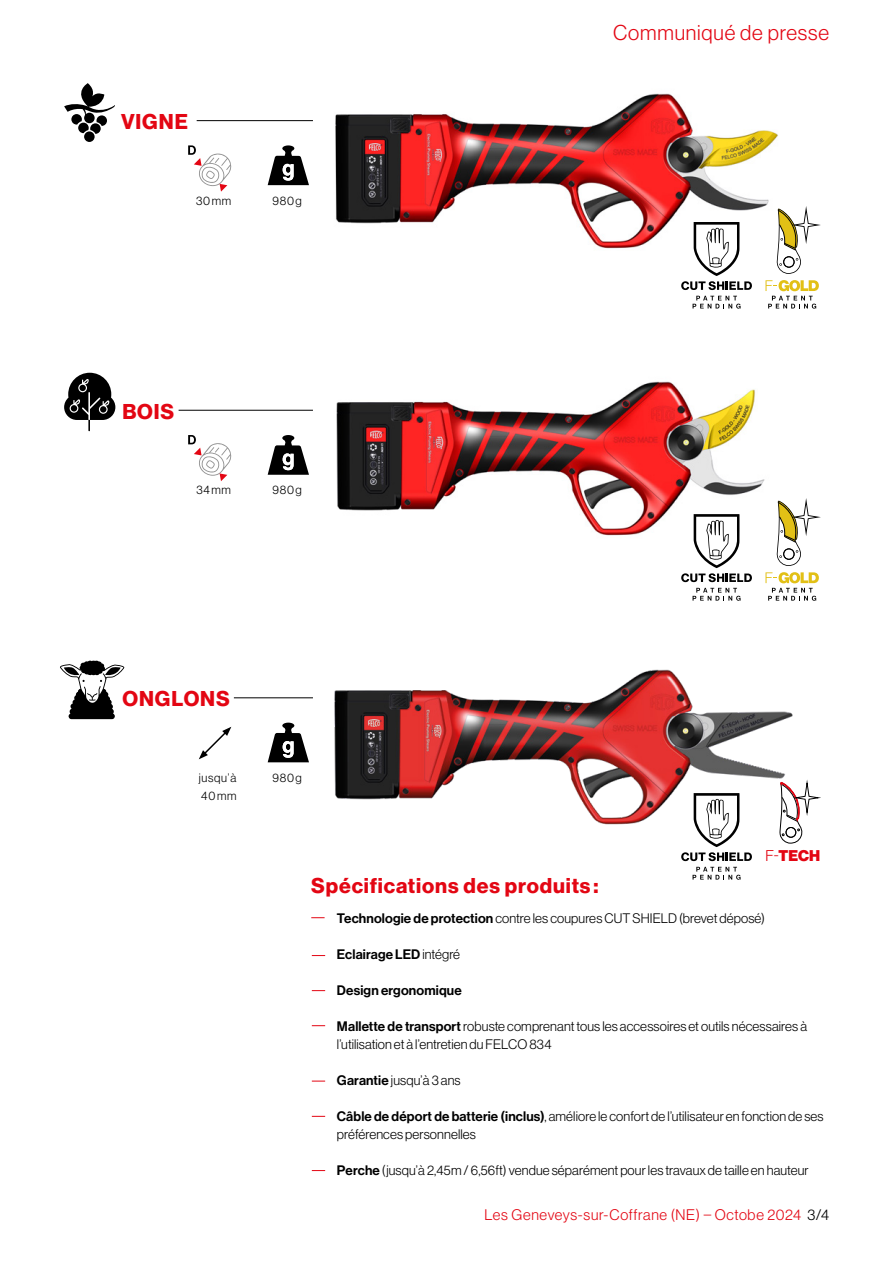
<style>
.page{position:relative;width:893px;height:1263px;background:#fff}
.page>*{position:absolute;margin:0;border:0;box-sizing:border-box;transform-origin:0 0}
.t1{font:21px "N Haas Grotesk DS Pro 75 Bd";letter-spacing:.04em;color:#e30613}
.t2{font:21px "N Haas Grotesk DS Pro 45 Lt";letter-spacing:.04em;color:#e30613}
.t3{font:15.3px "N Haas Grotesk DS Pro 95 Blk";color:#e30613}
.t4{font:15px "N Haas Grotesk DS Pro 45 Lt";letter-spacing:.045em;color:#e30613}
.t5{font:13.5px/18px "N Haas Grotesk DS Pro 45 Lt";letter-spacing:.01em;color:#000}
.t6{font:13.5px "N Haas Grotesk DS Pro 65 Md";letter-spacing:.01em;color:#000}
.t7{font:12px/18px "N Haas Grotesk DS Pro 45 Lt";letter-spacing:.055em;color:#000}
.s1{font-family:"N Haas Grotesk DS Pro 45 Lt"}
.s2{font-family:"N Haas Grotesk DS Pro 65 Md"}
.s3{color:#000}
</style>
<div class="page">
<svg style="left:268px;top:723px;width:41px;height:39px"></svg>
<svg style="left:311px;top:917px;width:14px;height:1px"></svg>
<svg style="left:312px;top:955px;width:13px;height:1px"></svg>
<svg style="left:312px;top:990px;width:13px;height:1px"></svg>
<svg style="left:312px;top:1025px;width:13px;height:1px"></svg>
<svg style="left:312px;top:1116px;width:13px;height:1px"></svg>
<svg style="left:312px;top:1081px;width:13px;height:1px"></svg>
<svg style="left:312px;top:1170px;width:13px;height:1px"></svg>
<svg style="left:188px;top:145px;width:43px;height:47px"></svg>
<svg style="left:268px;top:145px;width:41px;height:40px"></svg>
<img style="left:335px;top:93px;width:443px;height:156px">
<div style="left:84px;top:131px;width:11px;height:11px;background:#000;border-radius:50%"></div>
<svg style="left:64px;top:83px;width:51px;height:51px"></svg>
<hr style="left:197px;top:120px;width:116px;height:1px;background:#000">
<svg style="left:188px;top:435px;width:43px;height:46px"></svg>
<svg style="left:268px;top:435px;width:41px;height:40px"></svg>
<img style="left:336px;top:381px;width:429px;height:155px">
<svg style="left:64px;top:373px;width:51px;height:58px"></svg>
<hr style="left:179px;top:410px;width:134px;height:1px;background:#000">
<img style="left:334px;top:669px;width:459px;height:156px">
<svg style="left:60px;top:660px;width:64px;height:59px"></svg>
<hr style="left:234px;top:697px;width:79px;height:1px;background:#000">
<svg style="left:681px;top:222px;width:71px;height:68px"></svg>
<svg style="left:693px;top:296px;width:48px;height:13px"></svg>
<svg style="left:777px;top:206px;width:44px;height:68px"></svg>
<svg style="left:765px;top:280px;width:54px;height:29px"></svg>
<svg style="left:681px;top:514px;width:71px;height:68px"></svg>
<svg style="left:693px;top:588px;width:48px;height:13px"></svg>
<svg style="left:777px;top:498px;width:44px;height:68px"></svg>
<svg style="left:765px;top:572px;width:54px;height:29px"></svg>
<svg style="left:779px;top:780px;width:42px;height:64px"></svg>
<svg style="left:199px;top:727px;width:32px;height:32px"></svg>
<svg style="left:681px;top:793px;width:71px;height:68px"></svg>
<svg style="left:693px;top:867px;width:48px;height:13px"></svg>
<h1 class="t1" style="left:121px;top:109px;width:68px">VIGNE</h1>
<p class="t7" style="left:196px;top:191px;width:37px">30 mm</p>
<p class="t7" style="left:273px;top:191px;width:31px">980 g</p>
<h1 class="t2" style="left:613px;top:20px;width:218px">Communiqué de presse</h1>
<h1 class="t1" style="left:122px;top:399px;width:53px">BOIS</h1>
<p class="t7" style="left:196px;top:481px;width:36px">34 mm</p>
<p class="t7" style="left:273px;top:481px;width:31px">980 g</p>
<h1 class="t1" style="left:122px;top:686px;width:109px">ONGLONS</h1>
<p class="t7" style="left:199px;top:769px;width:39px">jusqu’à<br>40 mm</p>
<p class="t7" style="left:273px;top:769px;width:31px">980 g</p>
<h1 class="t1" style="left:311px;top:873px;width:289px">Spécifications des produits :</h1>
<p class="t3" style="left:765px;top:847px;width:56px"><span class="s1">F-</span>TECH</p>
<p class="t5" style="left:337px;top:909px;width:430px"><span class="s2">Technologie de protection</span> contre les coupures CUT SHIELD (brevet déposé)</p>
<p class="t6" style="left:337px;top:946px;width:125px">Eclairage LED <span class="s1">intégré</span></p>
<p class="t6" style="left:337px;top:982px;width:126px">Design ergonomique</p>
<p class="t5" style="left:337px;top:1017px;width:472px"><span class="s2">Mallette de transport</span> robuste comprenant tous les accessoires et outils nécessaires à l’utilisation et à l’entretien du FELCO 834</p>
<p class="t5" style="left:337px;top:1071px;width:125px"><span class="s2">Garantie</span> jusqu’à 3 ans</p>
<p class="t5" style="left:337px;top:1107px;width:488px"><span class="s2">Câble de déport de batterie (inclus)</span>, améliore le confort de l’utilisateur en fonction de ses préférences personnelles</p>
<p class="t5" style="left:337px;top:1161px;width:473px"><span class="s2">Perche</span> (jusqu’à 2,45m / 6,56ft) vendue séparément pour les travaux de taille en hauteur</p>
<p class="t4" style="left:484px;top:1206px;width:346px">Les Geneveys-sur-Coffrane (NE) – Octobe 2024 <span class="s3">3/4</span></p>
</div>
